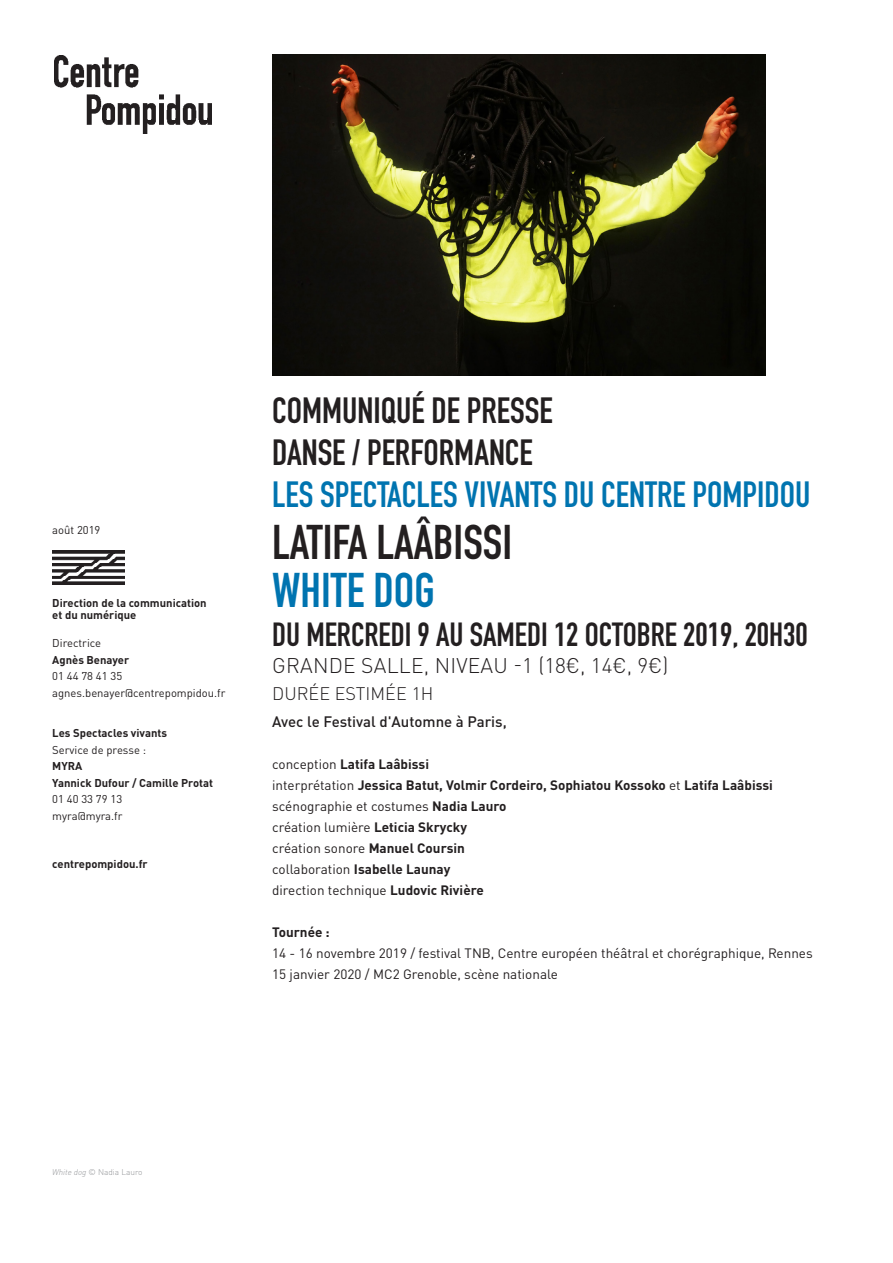
<style>
.page{position:relative;width:893px;height:1263px;background:#fff}
.page>*{position:absolute;margin:0;border:0;box-sizing:border-box;transform-origin:0 0}
.texte_courant{font:48px/48px "DIN Engschrift Std";color:#231f20}
.texte_courant-2{font:36px "DIN Engschrift Std";color:#0074b0}
.texte_courant-3{font:36px "DIN Engschrift Std";color:#231f20}
.texte_courant-4{font:33px "DIN Engschrift Std";color:#231f20}
.texte_courant-5{font:300 21px "DINOT";letter-spacing:.01em;color:#231f20}
.texte_courant-6{font:300 18px "DINOT";color:#231f20}
.texte_courant-7{font:500 15px "DINOT";color:#231f20}
.texte_courant-8{font:13.5px "DINOT";color:#231f20}
.texte_courant-9{font:700 13.5px "DINOT";color:#231f20}
.info_regul{font:11.25px/16.5px "DINOT";color:#231f20}
.info_bold{font:700 11.25px "DINOT";color:#231f20}
.info_bold-2{font:11.25px "DINOT";color:#231f20}
.info_regul-2{font:700 11.25px "DINOT";color:#231f20}
.info_bold-3{font:300 8.25px "DINOT";color:#939598}
.s1{color:#0074b0}
.s2{font-weight:400}
.s3{font-weight:700}
.s4{font-style:italic}
</style>
<div class="page">
<img style="left:272px;top:54px;width:494px;height:321px">
<img style="left:54px;top:56px;width:157px;height:78px">
<img style="left:52px;top:550px;width:73px;height:35px">
<p class="texte_courant-3" style="left:272px;top:389px;width:282px">COMMUNIQUÉ DE PRESSE</p>
<p class="texte_courant-3" style="left:272px;top:431px;width:262px">DANSE / PERFORMANCE</p>
<p class="texte_courant-2" style="left:272px;top:473px;width:540px">LES SPECTACLES VIVANTS DU CENTRE POMPIDOU</p>
<p class="info_regul" style="left:52px;top:521px;width:50px">août 2019</p>
<p class="texte_courant" style="left:272px;top:519px;width:242px">LATIFA LAÂBISSI<br><span class="s1">WHITE DOG</span></p>
<p class="texte_courant-4" style="left:272px;top:615px;width:537px">DU MERCREDI 9 AU SAMEDI 12 OCTOBRE 2019, 20H30</p>
<p class="texte_courant-5" style="left:272px;top:653px;width:398px">GRANDE SALLE, NIVEAU -1 (18€, 14€, 9€)</p>
<p class="texte_courant-6" style="left:272px;top:683px;width:163px">DURÉE ESTIMÉE 1H</p>
<p class="texte_courant-7" style="left:272px;top:712px;width:236px">Avec le Festival d'Automne à Paris,</p>
<p class="texte_courant-9" style="left:272px;top:756px;width:158px"><span class="s2">conception</span> Latifa Laâbissi</p>
<p class="texte_courant-9" style="left:272px;top:777px;width:502px"><span class="s2">interprétation</span> Jessica Batut, Volmir Cordeiro, Sophiatou Kossoko <span class="s2">et</span> Latifa Laâbissi</p>
<p class="texte_courant-8" style="left:272px;top:798px;width:236px">scénographie et costumes <span class="s3">Nadia Lauro</span></p>
<p class="texte_courant-8" style="left:272px;top:819px;width:196px">création lumière <span class="s3">Leticia Skrycky</span></p>
<p class="texte_courant-8" style="left:272px;top:840px;width:194px">création sonore <span class="s3">Manuel Coursin</span></p>
<p class="texte_courant-9" style="left:272px;top:861px;width:180px"><span class="s2">collaboration</span> Isabelle Launay</p>
<p class="texte_courant-8" style="left:272px;top:882px;width:213px">direction technique <span class="s3">Ludovic Rivière</span></p>
<p class="texte_courant-9" style="left:272px;top:924px;width:59px">Tournée :</p>
<p class="texte_courant-8" style="left:272px;top:945px;width:542px">14 - 16 novembre 2019 / festival TNB, Centre européen théâtral et chorégraphique, Rennes</p>
<p class="texte_courant-8" style="left:272px;top:966px;width:287px">15 janvier 2020 / MC2 Grenoble, scène nationale</p>
<p class="info_bold" style="left:52px;top:595px;width:156px">Direction de la communication</p>
<p class="info_bold" style="left:52px;top:607px;width:86px">et du numérique</p>
<p class="info_bold-2" style="left:52px;top:636px;width:50px">Directrice</p>
<p class="info_bold" style="left:52px;top:652px;width:78px">Agnès Benayer</p>
<p class="info_bold-2" style="left:52px;top:669px;width:71px">01 44 78 41 35</p>
<p class="info_bold-2" style="left:52px;top:686px;width:175px">agnes.benayer@centrepompidou.fr</p>
<p class="info_regul-2" style="left:52px;top:726px;width:116px">Les Spectacles vivants</p>
<p class="info_regul" style="left:52px;top:741px;width:162px">Service de presse :<br><span class="s3">MYRA<br>Yannick Dufour / Camille Protat<br></span>01 40 33 79 13<br>myra@myra.fr</p>
<p class="info_regul-2" style="left:52px;top:856px;width:97px">centrepompidou.fr</p>
<p class="info_bold-3" style="left:52px;top:1167px;width:92px"><span class="s4">White dog</span> © Nadia Lauro</p>
</div>
